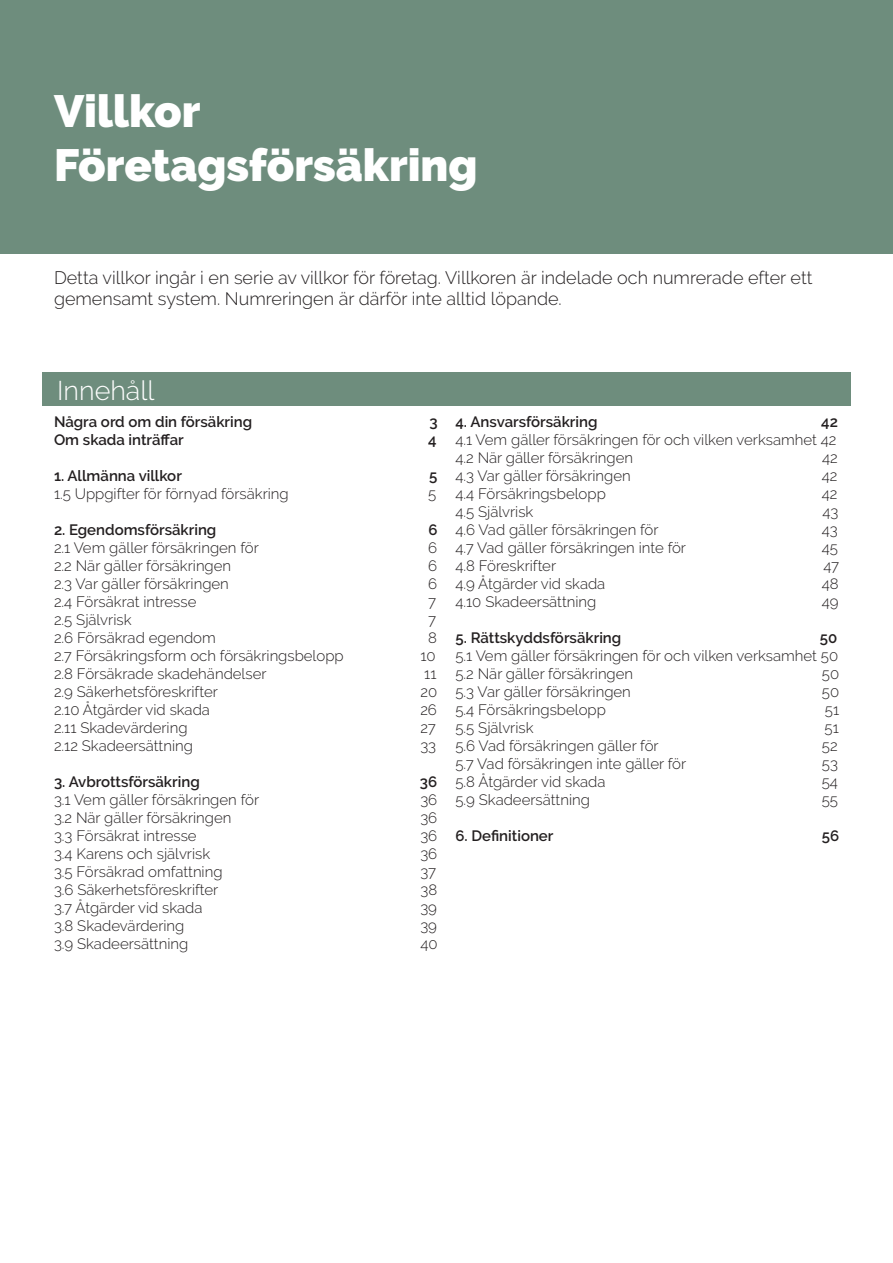
<style>
.page{position:relative;width:893px;height:1263px;background:#fff}
.page>*{position:absolute;margin:0;border:0;box-sizing:border-box;transform-origin:0 0}
.t1{font:900 45px "Raleway";color:#fff}
.t2{font:300 27px "Raleway";color:#fff}
.t3{font:300 18px/21.6px "Raleway";color:#231f20}
.Sensor_H2{font:300 15px "Raleway";color:#231f20}
.Sensor_Rubrik{font:600 15px "Raleway";color:#231f20}
.Sensor_Rubrik-2{font:300 15px "Raleway";color:#231f20}
</style>
<div class="page">
<div style="left:0;top:0;width:893px;height:254px;background:#6e8d7d"></div>
<div style="left:42px;top:372px;width:809px;height:33px;background:#6e8d7d"></div>
<p class="t1" style="left:54px;top:85px;width:148px">Villkor</p>
<p class="t1" style="left:54px;top:139px;width:425px">Företagsförsäkring</p>
<p class="t3" style="left:54px;top:266px;width:760px">Detta villkor ingår i en serie av villkor för företag. Villkoren är indelade och numrerade efter ett gemensamt system. Numreringen är därför inte alltid löpande.</p>
<p class="t2" style="left:57px;top:374px;width:99px">Innehåll</p>
<p class="Sensor_Rubrik" style="left:54px;top:413px;width:200px">Några ord om din försäkring</p>
<p class="Sensor_Rubrik" style="left:429px;top:413px;width:10px">3</p>
<p class="Sensor_Rubrik" style="left:54px;top:431px;width:131px">Om skada inträffar</p>
<p class="Sensor_Rubrik" style="left:428px;top:431px;width:10px">4</p>
<p class="Sensor_Rubrik" style="left:54px;top:467px;width:129px">1. Allmänna villkor</p>
<p class="Sensor_Rubrik" style="left:429px;top:467px;width:10px">5</p>
<p class="Sensor_Rubrik-2" style="left:54px;top:485px;width:236px">1.5 Uppgifter för förnyad försäkring</p>
<p class="Sensor_Rubrik-2" style="left:428px;top:485px;width:10px">5</p>
<p class="Sensor_Rubrik" style="left:54px;top:521px;width:164px">2. Egendomsförsäkring</p>
<p class="Sensor_Rubrik" style="left:428px;top:521px;width:11px">6</p>
<p class="Sensor_H2" style="left:54px;top:539px;width:206px">2.1 Vem gäller försäkringen för</p>
<p class="Sensor_H2" style="left:428px;top:539px;width:10px">6</p>
<p class="Sensor_H2" style="left:54px;top:557px;width:179px">2.2 När gäller försäkringen</p>
<p class="Sensor_H2" style="left:428px;top:557px;width:10px">6</p>
<p class="Sensor_H2" style="left:54px;top:575px;width:176px">2.3 Var gäller försäkringen</p>
<p class="Sensor_H2" style="left:428px;top:575px;width:10px">6</p>
<p class="Sensor_H2" style="left:54px;top:593px;width:144px">2.4 Försäkrat intresse</p>
<p class="Sensor_H2" style="left:428px;top:593px;width:10px">7</p>
<p class="Sensor_H2" style="left:54px;top:611px;width:79px">2.5 Självrisk</p>
<p class="Sensor_H2" style="left:428px;top:611px;width:10px">7</p>
<p class="Sensor_H2" style="left:54px;top:629px;width:163px">2.6 Försäkrad egendom</p>
<p class="Sensor_H2" style="left:428px;top:629px;width:10px">8</p>
<p class="Sensor_H2" style="left:54px;top:647px;width:291px">2.7 Försäkringsform och försäkringsbelopp</p>
<p class="Sensor_H2" style="left:420px;top:647px;width:17px">10</p>
<p class="Sensor_H2" style="left:54px;top:665px;width:214px">2.8 Försäkrade skadehändelser</p>
<p class="Sensor_H2" style="left:424px;top:665px;width:14px">11</p>
<p class="Sensor_H2" style="left:54px;top:683px;width:165px">2.9 Säkerhetsföreskrifter</p>
<p class="Sensor_H2" style="left:420px;top:683px;width:18px">20</p>
<p class="Sensor_H2" style="left:54px;top:701px;width:157px">2.10 Åtgärder vid skada</p>
<p class="Sensor_H2" style="left:420px;top:701px;width:18px">26</p>
<p class="Sensor_H2" style="left:54px;top:719px;width:135px">2.11 Skadevärdering</p>
<p class="Sensor_H2" style="left:420px;top:719px;width:17px">27</p>
<p class="Sensor_H2" style="left:54px;top:737px;width:140px">2.12 Skadeersättning</p>
<p class="Sensor_H2" style="left:420px;top:737px;width:17px">33</p>
<p class="Sensor_Rubrik" style="left:54px;top:773px;width:147px">3. Avbrottsförsäkring</p>
<p class="Sensor_Rubrik" style="left:420px;top:773px;width:19px">36</p>
<p class="Sensor_H2" style="left:54px;top:791px;width:207px">3.1 Vem gäller försäkringen för</p>
<p class="Sensor_H2" style="left:420px;top:791px;width:18px">36</p>
<p class="Sensor_H2" style="left:54px;top:809px;width:179px">3.2 När gäller försäkringen</p>
<p class="Sensor_H2" style="left:420px;top:809px;width:18px">36</p>
<p class="Sensor_H2" style="left:54px;top:827px;width:144px">3.3 Försäkrat intresse</p>
<p class="Sensor_H2" style="left:420px;top:827px;width:18px">36</p>
<p class="Sensor_H2" style="left:54px;top:845px;width:158px">3.4 Karens och självrisk</p>
<p class="Sensor_H2" style="left:420px;top:845px;width:18px">36</p>
<p class="Sensor_H2" style="left:54px;top:863px;width:170px">3.5 Försäkrad omfattning</p>
<p class="Sensor_H2" style="left:420px;top:863px;width:17px">37</p>
<p class="Sensor_H2" style="left:54px;top:881px;width:166px">3.6 Säkerhetsföreskrifter</p>
<p class="Sensor_H2" style="left:420px;top:881px;width:18px">38</p>
<p class="Sensor_H2" style="left:54px;top:899px;width:150px">3.7 Åtgärder vid skada</p>
<p class="Sensor_H2" style="left:420px;top:899px;width:18px">39</p>
<p class="Sensor_H2" style="left:54px;top:917px;width:132px">3.8 Skadevärdering</p>
<p class="Sensor_H2" style="left:420px;top:917px;width:18px">39</p>
<p class="Sensor_H2" style="left:54px;top:935px;width:136px">3.9 Skadeersättning</p>
<p class="Sensor_H2" style="left:420px;top:935px;width:19px">40</p>
<p class="Sensor_Rubrik" style="left:455px;top:413px;width:144px">4. Ansvarsförsäkring</p>
<p class="Sensor_Rubrik" style="left:821px;top:413px;width:18px">42</p>
<p class="Sensor_H2" style="left:455px;top:431px;width:382px">4.1 Vem gäller försäkringen för och vilken verksamhet 42</p>
<p class="Sensor_H2" style="left:455px;top:449px;width:179px">4.2 När gäller försäkringen</p>
<p class="Sensor_H2" style="left:822px;top:449px;width:17px">42</p>
<p class="Sensor_H2" style="left:455px;top:467px;width:177px">4.3 Var gäller försäkringen</p>
<p class="Sensor_H2" style="left:822px;top:467px;width:17px">42</p>
<p class="Sensor_H2" style="left:455px;top:485px;width:152px">4.4 Försäkringsbelopp</p>
<p class="Sensor_H2" style="left:822px;top:485px;width:17px">42</p>
<p class="Sensor_H2" style="left:455px;top:503px;width:79px">4.5 Självrisk</p>
<p class="Sensor_H2" style="left:823px;top:503px;width:17px">43</p>
<p class="Sensor_H2" style="left:455px;top:521px;width:205px">4.6 Vad gäller försäkringen för</p>
<p class="Sensor_H2" style="left:822px;top:521px;width:17px">43</p>
<p class="Sensor_H2" style="left:455px;top:539px;width:232px">4.7 Vad gäller försäkringen inte för</p>
<p class="Sensor_H2" style="left:822px;top:539px;width:18px">45</p>
<p class="Sensor_H2" style="left:455px;top:557px;width:102px">4.8 Föreskrifter</p>
<p class="Sensor_H2" style="left:823px;top:557px;width:17px">47</p>
<p class="Sensor_H2" style="left:455px;top:575px;width:151px">4.9 Åtgärder vid skada</p>
<p class="Sensor_H2" style="left:822px;top:575px;width:18px">48</p>
<p class="Sensor_H2" style="left:455px;top:593px;width:142px">4.10 Skadeersättning</p>
<p class="Sensor_H2" style="left:822px;top:593px;width:18px">49</p>
<p class="Sensor_Rubrik" style="left:455px;top:629px;width:167px">5. Rättskyddsförsäkring</p>
<p class="Sensor_Rubrik" style="left:820px;top:629px;width:19px">50</p>
<p class="Sensor_H2" style="left:455px;top:647px;width:384px">5.1 Vem gäller försäkringen för och vilken verksamhet 50</p>
<p class="Sensor_H2" style="left:455px;top:665px;width:179px">5.2 När gäller försäkringen</p>
<p class="Sensor_H2" style="left:822px;top:665px;width:19px">50</p>
<p class="Sensor_H2" style="left:455px;top:683px;width:177px">5.3 Var gäller försäkringen</p>
<p class="Sensor_H2" style="left:822px;top:683px;width:19px">50</p>
<p class="Sensor_H2" style="left:455px;top:701px;width:152px">5.4 Försäkringsbelopp</p>
<p class="Sensor_H2" style="left:825px;top:701px;width:16px">51</p>
<p class="Sensor_H2" style="left:455px;top:719px;width:80px">5.5 Självrisk</p>
<p class="Sensor_H2" style="left:825px;top:719px;width:16px">51</p>
<p class="Sensor_H2" style="left:455px;top:737px;width:205px">5.6 Vad försäkringen gäller för</p>
<p class="Sensor_H2" style="left:822px;top:737px;width:17px">52</p>
<p class="Sensor_H2" style="left:455px;top:755px;width:232px">5.7 Vad försäkringen inte gäller för</p>
<p class="Sensor_H2" style="left:822px;top:755px;width:18px">53</p>
<p class="Sensor_H2" style="left:455px;top:773px;width:152px">5.8 Åtgärder vid skada</p>
<p class="Sensor_H2" style="left:822px;top:773px;width:18px">54</p>
<p class="Sensor_H2" style="left:455px;top:791px;width:136px">5.9 Skadeersättning</p>
<p class="Sensor_H2" style="left:822px;top:791px;width:18px">55</p>
<p class="Sensor_Rubrik" style="left:455px;top:827px;width:100px">6. Definitioner</p>
<p class="Sensor_Rubrik" style="left:822px;top:827px;width:19px">56</p>
</div>
